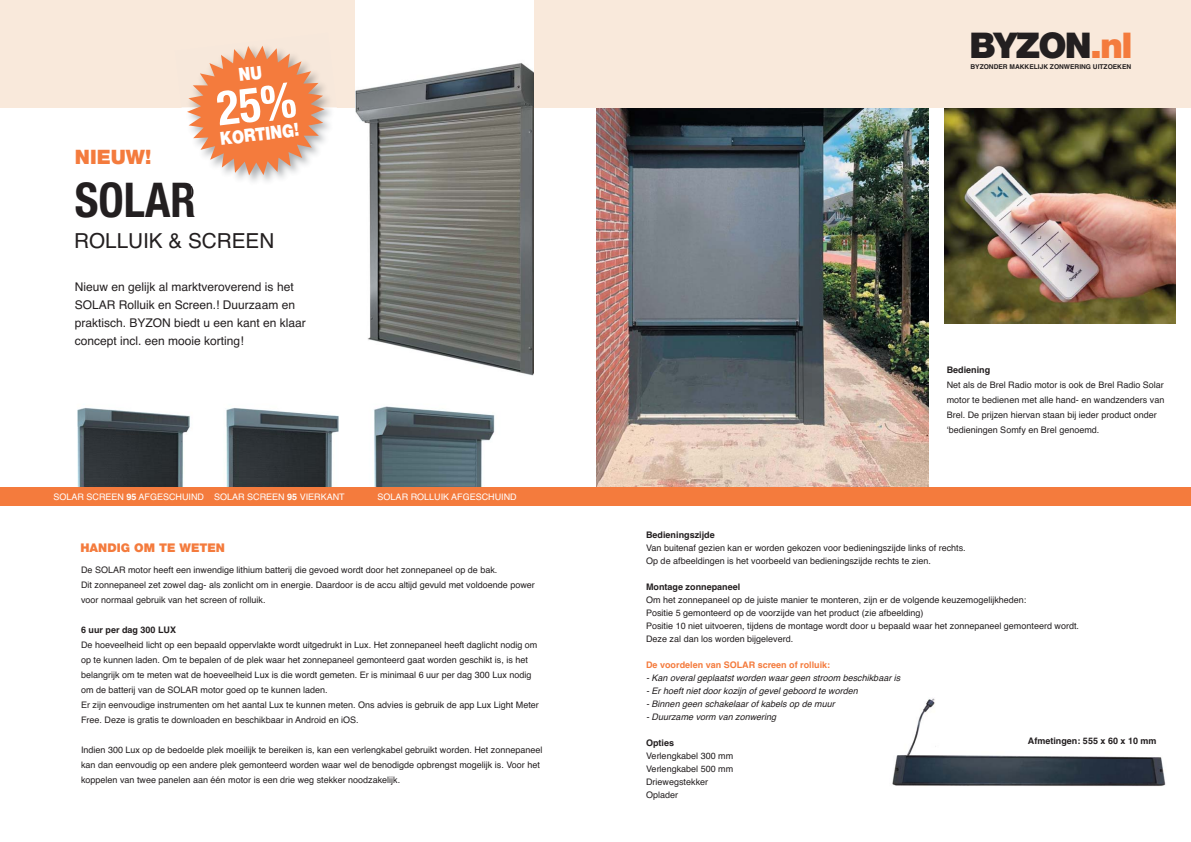
<style>
.page{position:relative;width:1191px;height:842px;background:#fff}
.page>*{position:absolute;margin:0;border:0;box-sizing:border-box;transform-origin:0 0}
.t1{font:700 condensed 48px "Helvetica Neue LT Std";color:#231f20;scale:.95 1}
.t2{font:900 35.5px "Helvetica Neue LT Std";letter-spacing:-.05em;color:#231f20}
.t3{font:20.7px "Helvetica";color:#231f20}
.t4{font:900 19.9px "Helvetica Neue LT Std";color:#f47b3d}
.t5{font:900 18.1px "Helvetica Neue LT Std";color:#fff;scale:.85 1}
.t6{font:12px/18px "Helvetica";color:#231f20}
.t7{font:900 12px "Helvetica Neue LT Std";color:#f47b3d}
.t8{font:9px/15px "Helvetica";color:#231f20}
.t9{font:italic 9px "Helvetica";color:#231f20}
.t10{font:700 9px "Helvetica";color:#231f20}
.t11{font:9px "Helvetica";color:#fff}
.t12{font:700 9px "Helvetica";color:#f47b3d}
.t13{font:700 6.6px "Helvetica";color:#231f20}
.s1{font-weight:700}
.s2{color:#f47b3d}
</style>
<div class="page">
<img style="left:892px;top:698px;width:274px;height:88px">
<img style="left:596px;top:107px;width:333px;height:380px">
<img style="left:944px;top:107px;width:231px;height:216px">
<div style="left:0;top:0;width:1191px;height:107px;background:#f9e9db"></div>
<div style="left:355px;top:0;width:179px;height:451px;background:#fff"></div>
<img style="left:355px;top:63px;width:179px;height:313px">
<img style="left:77px;top:406px;width:418px;height:81px">
<div style="left:0;top:487px;width:1191px;height:19px;background:#f47b3d"></div>
<img style="left:182px;top:107px;width:163px;height:75px">
<img style="left:190px;top:185px;width:4px;height:12px">
<svg style="left:187px;top:46px;width:137px;height:129px"></svg>
<h3 class="t4" style="left:75px;top:145px;width:78px">NIEUW!</h3>
<h1 class="t1" style="left:75px;top:173px;width:129px">SOLAR</h1>
<h3 class="t5" style="left:219px;top:128px;width:95px;rotate:-7deg">KORTING!</h3>
<h3 class="t3" style="left:74px;top:233px;width:201px">ROLLUIK &amp; SCREEN</h3>
<h3 class="t6" style="left:75px;top:279px;width:232px">Nieuw en gelijk al marktveroverend is het SOLAR Rolluik en Screen.! Duurzaam en praktisch. BYZON biedt u een kant en klaar concept incl. een mooie korting!</h3>
<p class="t11" style="left:54px;top:493px;width:293px">SOLAR SCREEN <span class="s1">95</span> AFGESCHUIND SOLAR SCREEN <span class="s1">95</span> VIERKANT</p>
<p class="t11" style="left:378px;top:493px;width:141px">SOLAR ROLLUIK AFGESCHUIND</p>
<h3 class="t7" style="left:81px;top:541px;width:146px">HANDIG OM TE WETEN</h3>
<p class="t8" style="left:81px;top:563px;width:455px">De SOLAR motor heeft een inwendige lithium batterij die gevoed wordt door het zonnepaneel op de bak.<br>Dit zonnepaneel zet zowel dag- als zonlicht om in energie. Daardoor is de accu altijd gevuld met voldoende power voor normaal gebruik van het screen of rolluik.</p>
<p class="t10" style="left:81px;top:626px;width:97px">6 uur per dag 300 LUX</p>
<p class="t8" style="left:81px;top:638px;width:459px">De hoeveelheid licht op een bepaald oppervlakte wordt uitgedrukt in Lux. Het zonnepaneel heeft daglicht nodig om op te kunnen laden. Om te bepalen of de plek waar het zonnepaneel gemonteerd gaat worden geschikt is, is het belangrijk om te meten wat de hoeveelheid Lux is die wordt gemeten. Er is minimaal 6 uur per dag 300 Lux nodig om de batterij van de SOLAR motor goed op te kunnen laden.<br>Er zijn eenvoudige instrumenten om het aantal Lux te kunnen meten. Ons advies is gebruik de app Lux Light Meter Free. Deze is gratis te downloaden en beschikbaar in Android en iOS.</p>
<p class="t8" style="left:81px;top:743px;width:463px">Indien 300 Lux op de bedoelde plek moeilijk te bereiken is, kan een verlengkabel gebruikt worden. Het zonnepaneel kan dan eenvoudig op een andere plek gemonteerd worden waar wel de benodigde opbrengst mogelijk is. Voor het koppelen van twee panelen aan één motor is een drie weg stekker noodzakelijk.</p>
<h2 class="t2" style="left:969px;top:25px;width:165px">BYZON<span class="s2">.nl</span></h2>
<p class="t13" style="left:970px;top:64px;width:162px">BYZONDER MAKKELIJK ZONWERING UITZOEKEN</p>
<p class="t10" style="left:946px;top:366px;width:45px">Bediening</p>
<p class="t8" style="left:946px;top:378px;width:219px">Net als de Brel Radio motor is ook de Brel Radio Solar motor te bedienen met alle hand- en wandzenders van Brel. De prijzen hiervan staan bij ieder product onder ‘bedieningen Somfy en Brel genoemd.</p>
<p class="t10" style="left:646px;top:531px;width:70px">Bedieningszijde</p>
<p class="t8" style="left:646px;top:542px;width:321px;line-height:13px">Van buitenaf gezien kan er worden gekozen voor bedieningszijde links of rechts.<br>Op de afbeeldingen is het voorbeeld van bedieningszijde rechts te zien.</p>
<p class="t10" style="left:646px;top:583px;width:96px">Montage zonnepaneel</p>
<p class="t8" style="left:646px;top:594px;width:434px;line-height:13px">Om het zonnepaneel op de juiste manier te monteren, zijn er de volgende keuzemogelijkheden:<br>Positie 5 gemonteerd op de voorzijde van het product (zie afbeelding)<br>Positie 10 niet uitvoeren, tijdens de montage wordt door u bepaald waar het zonnepaneel gemonteerd wordt.<br>Deze zal dan los worden bijgeleverd.</p>
<p class="t12" style="left:646px;top:661px;width:186px">De voordelen van SOLAR screen of rolluik:</p>
<p class="t9" style="left:646px;top:674px;width:256px">- Kan overal geplaatst worden waar geen stroom beschikbaar is</p>
<p class="t9" style="left:646px;top:687px;width:213px">- Er hoeft niet door kozijn of gevel geboord te worden</p>
<p class="t9" style="left:646px;top:700px;width:190px">- Binnen geen schakelaar of kabels op de muur</p>
<p class="t9" style="left:646px;top:713px;width:132px">- Duurzame vorm van zonwering</p>
<p class="t10" style="left:646px;top:739px;width:30px">Opties</p>
<p class="t8" style="left:646px;top:750px;width:89px;line-height:13px">Verlengkabel 300 mm<br>Verlengkabel 500 mm<br>Driewegstekker<br>Oplader</p>
<p class="t10" style="left:1028px;top:738px;width:130px">Afmetingen: 555 x 60 x 10 mm</p>
</div>
